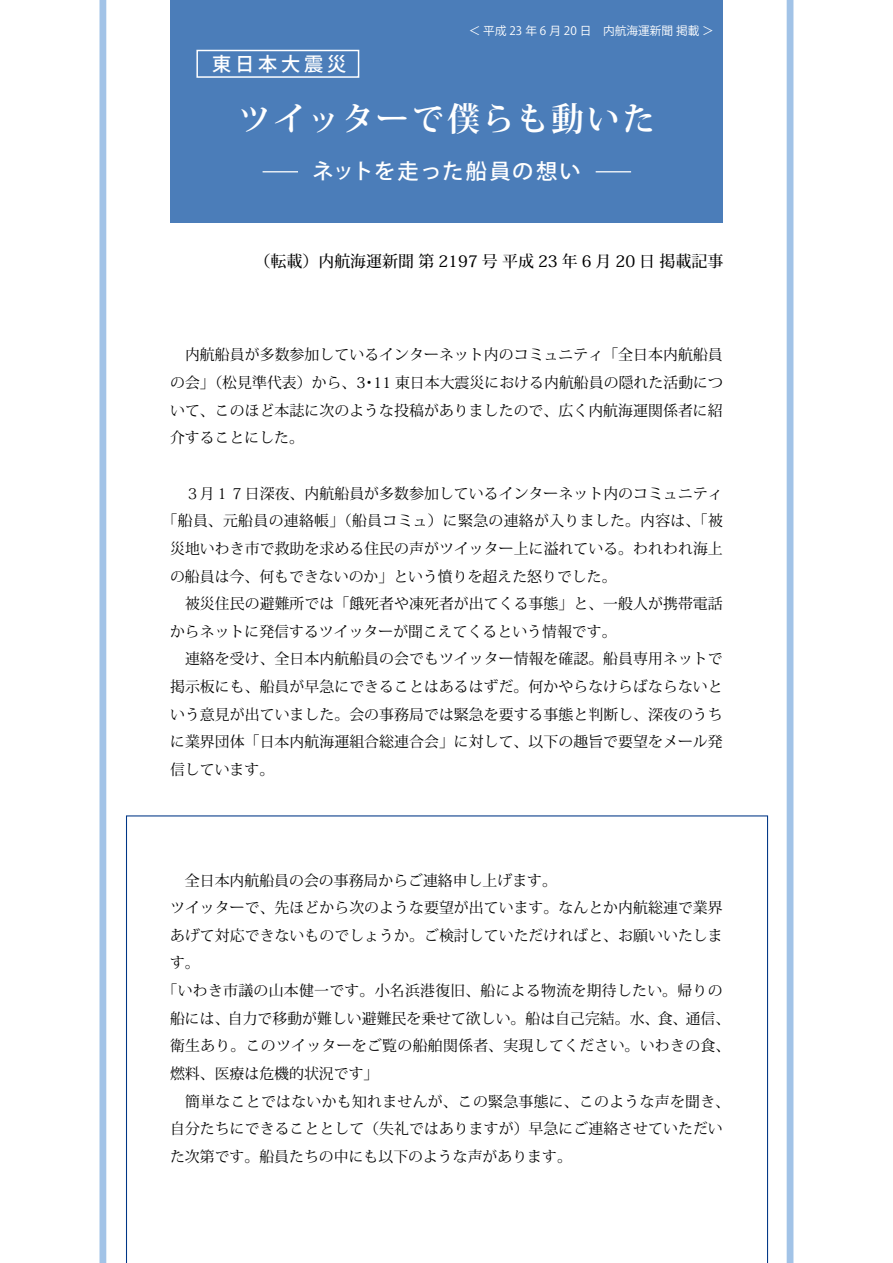
<style>
.page{position:relative;width:893px;height:1263px;background:#fff}
.page>*{position:absolute;margin:0;border:0;box-sizing:border-box;transform-origin:0 0}
.t1{font:700 33px "Koz Min Pro";letter-spacing:.065em;color:#fff}
.t2{font:500 21.3px "Koz Go Pro";letter-spacing:.075em;color:#fff}
.t3{font:500 19.2px "Koz Go Pro";letter-spacing:.2em;color:#fff}
.t4{font:500 15.9px "Koz Min Pro";color:#000}
.t5{font:14.85px/27.6px "Koz Min Pro";letter-spacing:.005em;color:#000;text-align:justify}
.t6{font:11.7px "Koz Go Std";color:#fff}
</style>
<div class="page">
<div style="left:170px;top:0;width:553px;height:222px;background:#4b7db9"></div>
<div style="left:99px;top:0;width:7px;height:1263px;background:#a2c3e7"></div>
<div style="left:787px;top:0;width:6px;height:1263px;background:#a2c3e7"></div>
<hr style="left:263px;top:171px;width:35px;height:1px;background:#fff">
<hr style="left:596px;top:171px;width:35px;height:1px;background:#fff">
<svg style="left:126px;top:815px;width:642px;height:448px"></svg>
<div style="left:196px;top:50px;width:163px;height:28px;border:1px solid #fff"></div>
<p class="t3" style="left:212px;top:52px;width:135px">東日本大震災</p>
<p class="t6" style="left:469px;top:24px;width:247px">＜平成 23 年 6 月 20 日　内航海運新聞掲載 &lt;</p>
<h1 class="t1" style="left:238px;top:95px;width:419px">ツイッターで僕らも動いた</h1>
<h2 class="t2" style="left:312px;top:158px;width:270px">ネットを走った船員の想い</h2>
<p class="t4" style="left:255px;top:250px;width:470px">（転載）内航海運新聞第 2197 号平成 23 年 6 月 20 日掲載記事</p>
<p class="t5" style="left:170px;top:341px;width:554px">　内航船員が多数参加しているインターネット内のコミュニティ「全日本内航船員の会」（松見準代表）から、3･11 東日本大震災における内航船員の隠れた活動について、このほど本誌に次のような投稿がありましたので、広く内航海運関係者に紹介することにした。</p>
<p class="t5" style="left:170px;top:479px;width:554px">　３月１７日深夜、内航船員が多数参加しているインターネット内のコミュニティ</p>
<p class="t5" style="left:163px;top:506px;width:562px">「船員、元船員の連絡帳」（船員コミュ）に緊急の連絡が入りました。内容は、「被</p>
<p class="t5" style="left:170px;top:534px;width:554px">災地いわき市で救助を求める住民の声がツイッター上に溢れている。われわれ海上</p>
<p class="t5" style="left:170px;top:562px;width:448px">の船員は今、何もできないのか」という憤りを超えた怒りでした。</p>
<p class="t5" style="left:170px;top:589px;width:554px">　被災住民の避難所では「餓死者や凍死者が出てくる事態」と、一般人が携帯電話</p>
<p class="t5" style="left:170px;top:617px;width:448px">からネットに発信するツイッターが聞こえてくるという情報です。</p>
<p class="t5" style="left:170px;top:645px;width:554px">　連絡を受け、全日本内航船員の会でもツイッター情報を確認。船員専用ネットで</p>
<p class="t5" style="left:170px;top:672px;width:554px">掲示板にも、船員が早急にできることはあるはずだ。何かやらなけらばならないと</p>
<p class="t5" style="left:170px;top:700px;width:554px">いう意見が出ていました。会の事務局では緊急を要する事態と判断し、深夜のうち</p>
<p class="t5" style="left:170px;top:727px;width:554px">に業界団体「日本内航海運組合総連合会」に対して、以下の趣旨で要望をメール発</p>
<p class="t5" style="left:170px;top:755px;width:106px">信しています。</p>
<p class="t5" style="left:170px;top:866px;width:388px">　全日本内航船員の会の事務局からご連絡申し上げます。</p>
<p class="t5" style="left:170px;top:893px;width:554px">ツイッターで、先ほどから次のような要望が出ています。なんとか内航総連で業界</p>
<p class="t5" style="left:170px;top:921px;width:554px">あげて対応できないものでしょうか。ご検討していただければと、お願いいたしま</p>
<p class="t5" style="left:170px;top:949px;width:31px">す。</p>
<p class="t5" style="left:163px;top:976px;width:561px">「いわき市議の山本健一です。小名浜港復旧、船による物流を期待したい。帰りの</p>
<p class="t5" style="left:170px;top:1004px;width:562px">船には、自力で移動が難しい避難民を乗せて欲しい。船は自己完結。水、食、通信、</p>
<p class="t5" style="left:170px;top:1031px;width:562px">衛生あり。このツイッターをご覧の船舶関係者、実現してください。いわきの食、</p>
<p class="t5" style="left:170px;top:1059px;width:210px">燃料、医療は危機的状況です「</p>
<p class="t5" style="left:170px;top:1087px;width:561px">　簡単なことではないかも知れませんが、この緊急事態に、このような声を聞き、</p>
<p class="t5" style="left:170px;top:1114px;width:554px">自分たちにできることとして（失礼ではありますが）早急にご連絡させていただい</p>
<p class="t5" style="left:170px;top:1142px;width:403px">た次第です。船員たちの中にも以下のような声があります。</p>
</div>
